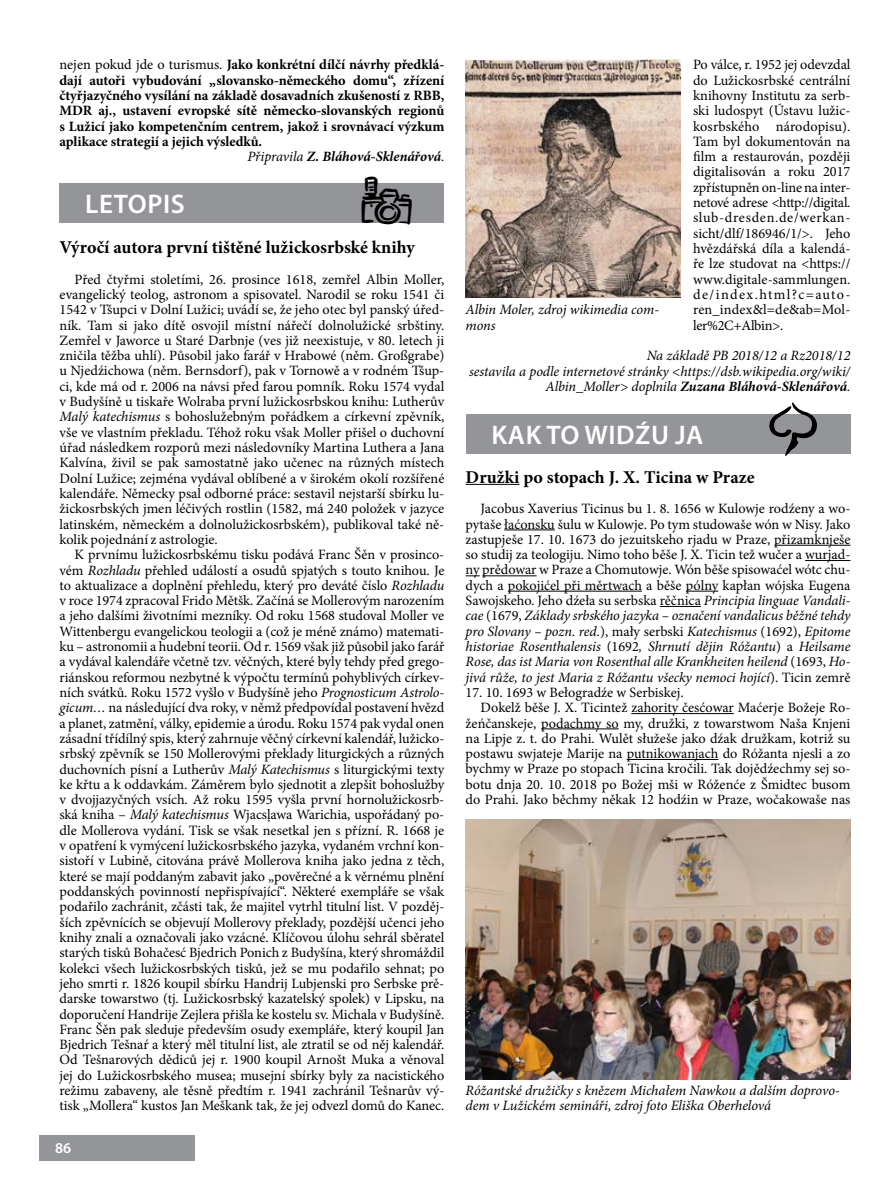
<style>
.page{position:relative;width:893px;height:1191px;background:#fff}
.page>*{position:absolute;margin:0;border:0;box-sizing:border-box;transform-origin:0 0}
.t1{font:48px "Df Diversities Let Plain";color:#000}
.t2{font:600 27px "Myriad Pro";letter-spacing:.02em;color:#fff}
.t3{font:700 18px "Minion Pro";color:#000}
.t4{font:600 15px "Myriad Pro";color:#fff}
.t5{font:14.25px/15.3px "Minion Pro";color:#000;text-align:justify}
.t6{font:700 14.25px "Minion Pro";letter-spacing:-.005em;color:#000}
.t7{font:italic 14.25px/15.3px "Minion Pro";letter-spacing:-.005em;color:#000}
.t8{font:italic 700 14.25px "Minion Pro";letter-spacing:-.005em;color:#000}
.s1{font-weight:400}
.s2{font-weight:400;font-style:normal}
.s3{font-style:italic}
.s4{font-weight:700}
</style>
<div class="page">
<div style="left:39px;top:1135px;width:156px;height:26px;background:#939598"></div>
<hr style="left:466px;top:484px;width:54px;height:1px;background:#000">
<hr style="left:504px;top:529px;width:51px;height:1px;background:#000">
<hr style="left:774px;top:545px;width:76px;height:1px;background:#000">
<hr style="left:805px;top:560px;width:45px;height:1px;background:#000">
<svg style="left:466px;top:575px;width:14px;height:1px"></svg>
<hr style="left:482px;top:575px;width:55px;height:1px;background:#000">
<hr style="left:508px;top:591px;width:134px;height:1px;background:#000">
<hr style="left:686px;top:591px;width:32px;height:1px;background:#000">
<hr style="left:660px;top:606px;width:41px;height:1px;background:#000">
<hr style="left:631px;top:713px;width:103px;height:1px;background:#000">
<hr style="left:541px;top:728px;width:78px;height:1px;background:#000">
<hr style="left:627px;top:759px;width:91px;height:1px;background:#000">
<div style="left:466px;top:414px;width:384px;height:40px;background:#939598"></div>
<svg style="left:769px;top:402px;width:48px;height:54px"></svg>
<div style="left:60px;top:183px;width:384px;height:40px;background:#939598"></div>
<img style="left:466px;top:60px;width:214px;height:238px">
<img style="left:466px;top:819px;width:384px;height:260px">
<p class="t6" style="left:60px;top:55px;width:386px"><span class="s1">nejen pokud jde o turismus.</span> Jako konkrétní dílčí návrhy předklá-</p>
<p class="t6" style="left:60px;top:70px;width:386px">dají autoři vybudování „slovansko-německého domu“, zřízení</p>
<p class="t6" style="left:60px;top:85px;width:386px">čtyřjazyčného vysílání na základě dosavadních zkušeností z RBB,</p>
<p class="t6" style="left:60px;top:101px;width:386px">MDR aj., ustavení evropské sítě německo-slovanských regionů</p>
<p class="t6" style="left:60px;top:116px;width:386px">s Lužicí jako kompetenčním centrem, jakož i srovnávací výzkum</p>
<p class="t6" style="left:60px;top:131px;width:204px">aplikace strategií a jejich výsledků.</p>
<p class="t8" style="left:247px;top:146px;width:198px"><span class="s1">Připravila</span> Z. Bláhová-Sklenářová<span class="s2">.</span></p>
<h2 class="t2" style="left:85px;top:187px;width:101px">LETOPIS</h2>
<h1 class="t1" style="left:359px;top:176px;width:56px">s</h1>
<p class="t3" style="left:60px;top:234px;width:357px">Výročí autora první tištěné lužickosrbské knihy</p>
<p class="t5" style="left:60px;top:271px;width:386px;text-indent:15px">Před čtyřmi stoletími, 26. prosince 1618, zemřel Albin Moller, evangelický teolog, astronom a spisovatel. Narodil se roku 1541 či 1542 v Tšupci v Dolní Lužici; uvádí se, že jeho otec byl panský úřed&shy;ník. Tam si jako dítě osvojil místní nářečí dolnolužické srbštiny.<br>Zemřel v Jaworce u Staré Darbnje (ves již neexistuje, v 80. letech ji zničila těžba uhlí). Působil jako farář v Hrabowé (něm. Großgrabe) u Njedźichowa (něm. Bernsdorf), pak v Tornowě a v rodném Tšup&shy;ci, kde má od r. 2006 na návsi před farou pomník. Roku 1574 vydal v Budyšíně u tiskaře Wolraba první lužickosrbskou knihu: Lutherův <span class="s3">Malý katechismus</span> s bohoslužebným pořádkem a církevní zpěvník, vše ve vlastním překladu. Téhož roku však Moller přišel o duchovní úřad následkem rozporů mezi následovníky Martina Luthera a Jana Kalvína, živil se pak samostatně jako učenec na různých místech Dolní Lužice; zejména vydával oblíbené a v širokém okolí rozšířené kalendáře. Německy psal odborné práce: sestavil nejstarší sbírku lu&shy;žickosrbských jmen léčivých rostlin (1582, má 240 položek v jazyce latinském, německém a dolnolužickosrbském), publikoval také ně&shy;kolik pojednání z astrologie.</p>
<p class="t5" style="left:60px;top:547px;width:387px;text-indent:15px">K prvnímu lužickosrbskému tisku podává Franc Šěn v prosinco&shy;vém <span class="s3">Rozhladu</span> přehled událostí a osudů spjatých s touto knihou. Je to aktualizace a doplnění přehledu, který pro deváté číslo <span class="s3">Rozhladu </span>v roce 1974 zpracoval Frido Mětšk. Začíná se Mollerovým narozením a jeho dalšími životními mezníky. Od roku 1568 studoval Moller ve Wittenbergu evangelickou teologii a (což je méně známo) matemati&shy;ku – astronomii a hudební teorii. Od r. 1569 však již působil jako farář a vydával kalendáře včetně tzv. věčných, které byly tehdy před grego&shy;riánskou reformou nezbytné k výpočtu termínů pohyblivých církev&shy;ních svátků. Roku 1572 vyšlo v Budyšíně jeho <span class="s3">Prognosticum Astrolo&shy;gicum…</span> na následující dva roky, v němž předpovídal postavení hvězd a planet, zatmění, války, epidemie a úrodu. Roku 1574 pak vydal onen zásadní třídílný spis, který zahrnuje věčný církevní kalendář, lužicko&shy;srbský zpěvník se 150 Mollerovými překlady liturgických a různých duchovních písní a Lutherův <span class="s3">Malý Katechismus</span> s liturgickými texty ke křtu a k oddavkám. Záměrem bylo sjednotit a zlepšit bohoslužby v dvojjazyčných vsích. Až roku 1595 vyšla první hornolužickosrb&shy;ská kniha – <span class="s3">Malý katechismus</span> Wjacsļawa Warichia, uspořádaný po&shy;dle Mollerova vydání. Tisk se však nesetkal jen s přízní. R. 1668 je v opatření k vymýcení lužickosrbského jazyka, vydaném vrchní kon&shy;sistoří v Lubině, citována právě Mollerova kniha jako jedna z těch, které se mají poddaným zabavit jako „pověrečné a k věrnému plnění poddanských povinností nepřispívající“. Některé exempláře se však podařilo zachránit, zčásti tak, že majitel vytrhl titulní list. V pozděj&shy;ších zpěvnících se objevují Mollerovy překlady, pozdější učenci jeho knihy znali a označovali jako vzácné. Klíčovou úlohu sehrál sběratel starých tisků Bohačesć Bjedrich Ponich z Budyšína, který shromáždil kolekci všech lužickosrbských tisků, jež se mu podařilo sehnat; po jeho smrti r. 1826 koupil sbírku Handrij Lubjenski pro Serbske prě&shy;darske towarstwo (tj. Lužickosrbský kazatelský spolek) v Lipsku, na doporučení Handrije Zejlera přišla ke kostelu sv. Michala v Budyšíně.<br>Franc Šěn pak sleduje především osudy exempláře, který koupil Jan Bjedrich Tešnaŕ a který měl titulní list, ale ztratil se od něj kalendář.<br>Od Tešnarových dědiců jej r. 1900 koupil Arnošt Muka a věnoval jej do Lužickosrbského musea; musejní sbírky byly za nacistického režimu zabaveny, ale těsně předtím r. 1941 zachránil Tešnarův vý&shy;tisk „Mollera“ kustos Jan Meškank tak, že jej odvezl domů do Kanec.</p>
<p class="t4" style="left:55px;top:1138px;width:18px">86</p>
<p class="t5" style="left:693px;top:57px;width:159px">Po válce, r. 1952 jej odevzdal do Lužickosrbské centrální knihovny Institutu za serb&shy;ski ludospyt (Ústavu lužic&shy;kosrbského národopisu).<br>Tam byl dokumentován na film a restaurován, později digitalisován a roku 2017 zpřístupněn on-line na inter&shy;netové adrese &lt;http://digital. slub-dresden.de/werkan&shy;sicht/dlf/186946/1/&gt;. Jeho hvězdářská díla a kalendá&shy;ře lze studovat na &lt;https:// www.digitale-sammlungen. de/index.html?c=auto&shy;ren_index&amp;l=de&amp;ab=Mol&shy;ler%2C+Albin&gt;.</p>
<p class="t7" style="left:469px;top:348px;width:383px;text-align:right">Na základě PB 2018/12 a Rz2018/12<br>sestavila a podle internetové stránky &lt;https://dsb.wikipedia.org/wiki/<br>Albin_Moller&gt; doplnila <span class="s4">Zuzana Bláhová-Sklenářová</span>.</p>
<p class="t7" style="left:466px;top:302px;width:195px">Albin Moler, zdroj wikimedia com&shy;mons</p>
<h2 class="t2" style="left:491px;top:418px;width:214px">KAK TO WIDŹU JA</h2>
<p class="t3" style="left:466px;top:464px;width:291px">Družki po stopach J. X. Ticina w Praze</p>
<p class="t5" style="left:466px;top:501px;width:386px;text-indent:15px">Jacobus Xaverius Ticinus bu 1. 8. 1656 w Kulowje rodźeny a wo&shy;pytaše łaćonsku šulu w Kulowje. Po tym studowaše wón w Nisy. Jako zastupješe 17. 10. 1673 do jezuitskeho rjadu w Praze, přizamknješe so studij za teologiju. Nimo toho běše J. X. Ticin tež wučer a wurjad&shy;ny prědowar w Praze a Chomutowje. Wón běše spisowaćel wótc chu&shy;dych a pokojićel při měrtwach a běše pólny kapłan wójska Eugena Sawojskeho. Jeho dźeła su serbska rěčnica <span class="s3">Principia linguae Vandali&shy;cae</span> (1679, <span class="s3">Základy srbského jazyka – označení vandalicus běžné tehdy pro Slovany – pozn. red.</span>), mały serbski <span class="s3">Katechismus</span> (1692), <span class="s3">Epitome historiae Rosenthalensis</span> (1692<span class="s3">, Shrnutí dějin Róžantu</span>) a <span class="s3">Heilsame Rose, das ist Maria von Rosenthal alle Krankheiten heilend</span> (1693, <span class="s3">Ho&shy;jivá růže, to jest Maria z Róžantu všecky nemoci hojící</span>). Ticin zemrě</p>
<p class="t5" style="left:466px;top:685px;width:219px">17. 10. 1693 w Bełogradźe w Serbiskej.</p>
<p class="t5" style="left:481px;top:700px;width:371px">Dokelž běše J. X. Ticintež zahority česćowar Maćerje Božeje Ro-</p>
<p class="t5" style="left:466px;top:715px;width:386px">žeńčanskeje, podachmy so my, družki, z towarstwom Naša Knjeni</p>
<p class="t5" style="left:466px;top:730px;width:386px">na Lipje z. t. do Prahi. Wulět słužeše jako dźak družkam, kotriž su</p>
<p class="t5" style="left:466px;top:746px;width:386px">postawu swjateje Marije na putnikowanjach do Róžanta njesli a zo</p>
<p class="t5" style="left:466px;top:761px;width:386px">bychmy w Praze po stopach Ticina kročili. Tak dojědźechmy sej so-</p>
<p class="t5" style="left:466px;top:776px;width:386px">botu dnja 20. 10. 2018 po Božej mši w Róženće z Šmidtec busom</p>
<p class="t5" style="left:466px;top:792px;width:386px">do Prahi. Jako běchmy někak 12 hodźin w Praze, wočakowaše nas</p>
<p class="t7" style="left:466px;top:1082px;width:376px">Róžantské družičky s knězem Michałem Nawkou a dalším doprovo&shy;dem v Lužickém semináři, zdroj foto Eliška Oberhelová</p>
</div>
